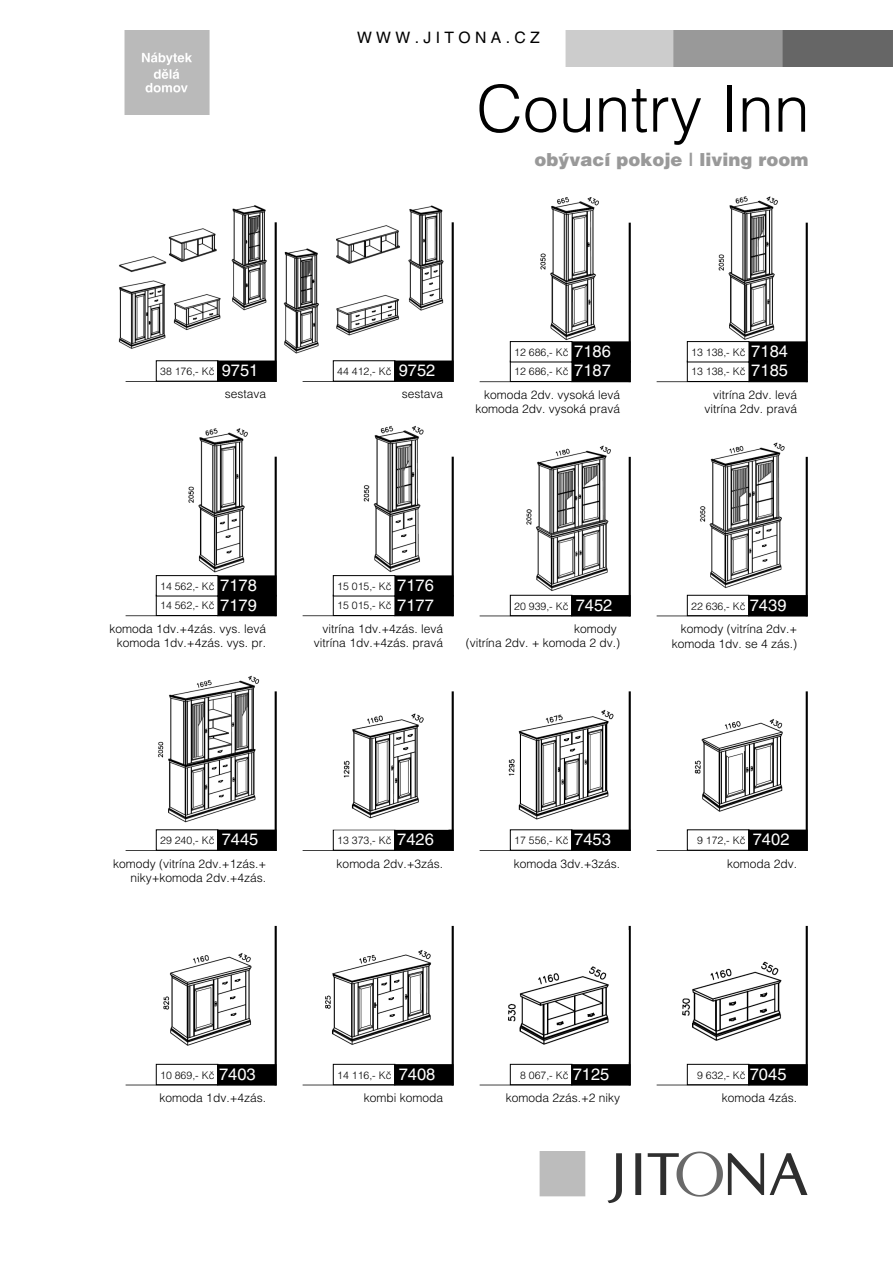
<style>
.page{position:relative;width:893px;height:1263px;background:#fff}
.page>*{position:absolute;margin:0;border:0;box-sizing:border-box;transform-origin:0 0}
.t1{font:300 64.5px "Helvetica CE";color:#000}
.t2{font:900 18px "Helvetica CE";color:#999}
.t3{font:15.75px "Helvetica CE";letter-spacing:.28em;color:#000}
.t4{font:300 12px/14.1px "Helvetica CE";color:#000;text-align:right}
.t5{font:300 10.5px "Helvetica CE";color:#000}
.s1{font-weight:400;font-size:16.5px;color:#fff}
</style>
<div class="page">
<img style="left:124px;top:30px;width:85px;height:85px">
<img style="left:566px;top:30px;width:327px;height:36px">
<hr style="left:303px;top:381px;width:151px;height:1px;background:#000;border-radius:50%">
<hr style="left:452px;top:222px;width:2px;height:160px;background:#000">
<div style="left:394px;top:360px;width:60px;height:22px;background:#000"></div>
<hr style="left:126px;top:381px;width:151px;height:1px;background:#000;border-radius:50%">
<hr style="left:275px;top:222px;width:2px;height:160px;background:#000">
<div style="left:217px;top:360px;width:60px;height:22px;background:#000"></div>
<hr style="left:480px;top:615px;width:151px;height:1px;background:#000;border-radius:50%">
<hr style="left:629px;top:457px;width:2px;height:159px;background:#000">
<div style="left:571px;top:595px;width:60px;height:21px;background:#000"></div>
<div style="left:510px;top:595px;width:62px;height:21px;border:1px solid #000"></div>
<hr style="left:657px;top:615px;width:151px;height:1px;background:#000;border-radius:50%">
<hr style="left:806px;top:457px;width:2px;height:159px;background:#000">
<div style="left:748px;top:595px;width:60px;height:21px;background:#000"></div>
<div style="left:687px;top:595px;width:62px;height:21px;border:1px solid #000"></div>
<hr style="left:303px;top:850px;width:151px;height:1px;background:#000;border-radius:50%">
<hr style="left:452px;top:691px;width:2px;height:160px;background:#000">
<div style="left:394px;top:829px;width:60px;height:22px;background:#000"></div>
<div style="left:333px;top:829px;width:62px;height:21px;border:1px solid #000"></div>
<hr style="left:126px;top:850px;width:151px;height:1px;background:#000;border-radius:50%">
<hr style="left:275px;top:691px;width:2px;height:160px;background:#000">
<div style="left:217px;top:829px;width:60px;height:22px;background:#000"></div>
<hr style="left:480px;top:850px;width:151px;height:1px;background:#000;border-radius:50%">
<hr style="left:629px;top:691px;width:2px;height:160px;background:#000">
<div style="left:571px;top:829px;width:60px;height:22px;background:#000"></div>
<hr style="left:657px;top:850px;width:151px;height:1px;background:#000;border-radius:50%">
<hr style="left:806px;top:691px;width:2px;height:160px;background:#000">
<div style="left:748px;top:829px;width:60px;height:22px;background:#000"></div>
<hr style="left:303px;top:1085px;width:151px;height:1px;background:#000;border-radius:50%">
<hr style="left:452px;top:926px;width:2px;height:159px;background:#000">
<div style="left:394px;top:1064px;width:60px;height:21px;background:#000"></div>
<div style="left:333px;top:1064px;width:62px;height:21px;border:1px solid #000"></div>
<hr style="left:126px;top:1085px;width:151px;height:1px;background:#000;border-radius:50%">
<hr style="left:275px;top:926px;width:2px;height:159px;background:#000">
<div style="left:217px;top:1064px;width:60px;height:21px;background:#000"></div>
<div style="left:156px;top:1064px;width:62px;height:21px;border:1px solid #000"></div>
<hr style="left:480px;top:1085px;width:151px;height:1px;background:#000;border-radius:50%">
<hr style="left:629px;top:926px;width:2px;height:159px;background:#000">
<div style="left:571px;top:1064px;width:60px;height:21px;background:#000"></div>
<div style="left:510px;top:1064px;width:62px;height:21px;border:1px solid #000"></div>
<hr style="left:657px;top:1085px;width:151px;height:1px;background:#000;border-radius:50%">
<hr style="left:806px;top:926px;width:2px;height:159px;background:#000">
<div style="left:748px;top:1064px;width:60px;height:21px;background:#000"></div>
<div style="left:687px;top:1064px;width:62px;height:21px;border:1px solid #000"></div>
<svg style="left:608px;top:1153px;width:14px;height:50px"></svg>
<div style="left:635px;top:1153px;width:6px;height:42px;background:#2e2e2e"></div>
<svg style="left:770px;top:1153px;width:37px;height:42px"></svg>
<svg style="left:648px;top:1151px;width:116px;height:46px"></svg>
<div style="left:540px;top:1151px;width:45px;height:45px;background:#bcbcbc"></div>
<img style="left:118px;top:205px;width:149px;height:144px">
<img style="left:283px;top:205px;width:161px;height:149px">
<img style="left:526px;top:445px;width:85px;height:146px">
<img style="left:700px;top:442px;width:85px;height:146px">
<img style="left:332px;top:713px;width:116px;height:117px">
<img style="left:158px;top:675px;width:102px;height:148px">
<img style="left:508px;top:709px;width:106px;height:111px">
<img style="left:694px;top:719px;width:89px;height:93px">
<img style="left:325px;top:950px;width:107px;height:95px">
<img style="left:163px;top:953px;width:89px;height:93px">
<img style="left:508px;top:966px;width:101px;height:79px">
<img style="left:682px;top:961px;width:100px;height:80px">
<hr style="left:480px;top:381px;width:151px;height:1px;background:#000;border-radius:50%">
<hr style="left:629px;top:223px;width:2px;height:159px;background:#000">
<div style="left:571px;top:361px;width:60px;height:21px;background:#000"></div>
<div style="left:510px;top:361px;width:62px;height:21px;border:1px solid #000"></div>
<img style="left:509px;top:197px;width:90px;height:145px">
<div style="left:571px;top:341px;width:60px;height:22px;background:#000"></div>
<div style="left:510px;top:341px;width:62px;height:21px;border:1px solid #000"></div>
<hr style="left:657px;top:381px;width:151px;height:1px;background:#000;border-radius:50%">
<hr style="left:806px;top:223px;width:2px;height:159px;background:#000">
<div style="left:748px;top:361px;width:60px;height:21px;background:#000"></div>
<div style="left:687px;top:361px;width:62px;height:21px;border:1px solid #000"></div>
<img style="left:686px;top:196px;width:92px;height:146px">
<div style="left:748px;top:341px;width:60px;height:22px;background:#000"></div>
<div style="left:687px;top:341px;width:62px;height:21px;border:1px solid #000"></div>
<hr style="left:126px;top:615px;width:151px;height:1px;background:#000;border-radius:50%">
<hr style="left:275px;top:457px;width:2px;height:159px;background:#000">
<div style="left:217px;top:595px;width:60px;height:21px;background:#000"></div>
<div style="left:156px;top:595px;width:62px;height:21px;border:1px solid #000"></div>
<img style="left:188px;top:428px;width:60px;height:145px">
<div style="left:217px;top:575px;width:60px;height:22px;background:#000"></div>
<div style="left:156px;top:575px;width:62px;height:21px;border:1px solid #000"></div>
<hr style="left:303px;top:615px;width:151px;height:1px;background:#000;border-radius:50%">
<hr style="left:452px;top:457px;width:2px;height:159px;background:#000">
<div style="left:394px;top:595px;width:60px;height:21px;background:#000"></div>
<div style="left:333px;top:595px;width:62px;height:21px;border:1px solid #000"></div>
<img style="left:363px;top:425px;width:61px;height:147px">
<div style="left:394px;top:575px;width:60px;height:22px;background:#000"></div>
<div style="left:333px;top:575px;width:62px;height:21px;border:1px solid #000"></div>
<h3 class="t3" style="left:357px;top:29px;width:184px">WWW.JITONA.CZ</h3>
<h1 class="t1" style="left:476px;top:73px;width:335px">Country Inn</h1>
<h2 class="t2" style="left:534px;top:149px;width:276px">obývací pokoje | living room</h2>
<p class="t5" style="left:160px;top:365px;width:100px">38 176,- Kč <span class="s1">9751</span></p>
<p class="t4" style="left:225px;top:387px;width:43px">sestava</p>
<p class="t5" style="left:337px;top:365px;width:100px">44 412,- Kč <span class="s1">9752</span></p>
<p class="t4" style="left:402px;top:387px;width:43px">sestava</p>
<p class="t5" style="left:514px;top:346px;width:98px">12 686,- Kč <span class="s1">7186</span></p>
<p class="t5" style="left:514px;top:366px;width:98px">12 686,- Kč <span class="s1">7187</span></p>
<p class="t4" style="left:476px;top:388px;width:146px">komoda 2dv. vysoká levá komoda 2dv. vysoká pravá</p>
<p class="t5" style="left:691px;top:346px;width:98px">13 138,- Kč <span class="s1">7184</span></p>
<p class="t5" style="left:691px;top:366px;width:98px">13 138,- Kč <span class="s1">7185</span></p>
<p class="t4" style="left:705px;top:388px;width:94px">vitrína 2dv. levá vitrína 2dv. pravá</p>
<p class="t5" style="left:160px;top:580px;width:98px">14 562,- Kč <span class="s1">7178</span></p>
<p class="t5" style="left:160px;top:600px;width:98px">14 562,- Kč <span class="s1">7179</span></p>
<p class="t4" style="left:110px;top:622px;width:158px">komoda 1dv.+4zás. vys. levá komoda 1dv.+4zás. vys. pr.</p>
<p class="t5" style="left:337px;top:580px;width:98px">15 015,- Kč <span class="s1">7176</span></p>
<p class="t5" style="left:337px;top:600px;width:98px">15 015,- Kč <span class="s1">7177</span></p>
<p class="t4" style="left:314px;top:622px;width:131px">vitrína 1dv.+4zás. levá vitrína 1dv.+4zás. pravá</p>
<p class="t5" style="left:514px;top:600px;width:100px">20 939,- Kč <span class="s1">7452</span></p>
<p class="t4" style="left:466px;top:622px;width:156px">komody<br>(vitrína 2dv. + komoda 2 dv.)</p>
<p class="t5" style="left:691px;top:600px;width:97px">22 636,- Kč <span class="s1">7439</span></p>
<p class="t4" style="left:672px;top:622px;width:127px">komody (vitrína 2dv.+ komoda 1dv. se 4 zás.)</p>
<p class="t5" style="left:160px;top:834px;width:100px">29 240,- Kč <span class="s1">7445</span></p>
<p class="t4" style="left:113px;top:857px;width:155px">komody (vitrína 2dv.+1zás.+ niky+komoda 2dv.+4zás.</p>
<p class="t5" style="left:337px;top:834px;width:98px">13 373,- Kč <span class="s1">7426</span></p>
<p class="t4" style="left:337px;top:856px;width:108px">komoda 2dv.+3zás.</p>
<p class="t5" style="left:514px;top:834px;width:98px">17 556,- Kč <span class="s1">7453</span></p>
<p class="t4" style="left:514px;top:856px;width:108px">komoda 3dv.+3zás.</p>
<p class="t5" style="left:160px;top:1069px;width:97px">10 869,- Kč <span class="s1">7403</span></p>
<p class="t4" style="left:160px;top:1091px;width:108px">komoda 1dv.+4zás.</p>
<p class="t5" style="left:337px;top:1069px;width:100px">14 116,- Kč <span class="s1">7408</span></p>
<p class="t4" style="left:364px;top:1091px;width:81px">kombi komoda</p>
<p class="t5" style="left:520px;top:1069px;width:91px">8 067,- Kč <span class="s1">7125</span></p>
<p class="t4" style="left:506px;top:1091px;width:116px">komoda 2zás.+2 niky</p>
<p class="t5" style="left:697px;top:834px;width:94px">9 172,- Kč <span class="s1">7402</span></p>
<p class="t4" style="left:727px;top:856px;width:72px">komoda 2dv.</p>
<p class="t5" style="left:697px;top:1069px;width:91px">9 632,- Kč <span class="s1">7045</span></p>
<p class="t4" style="left:722px;top:1091px;width:77px">komoda 4zás.</p>
</div>
